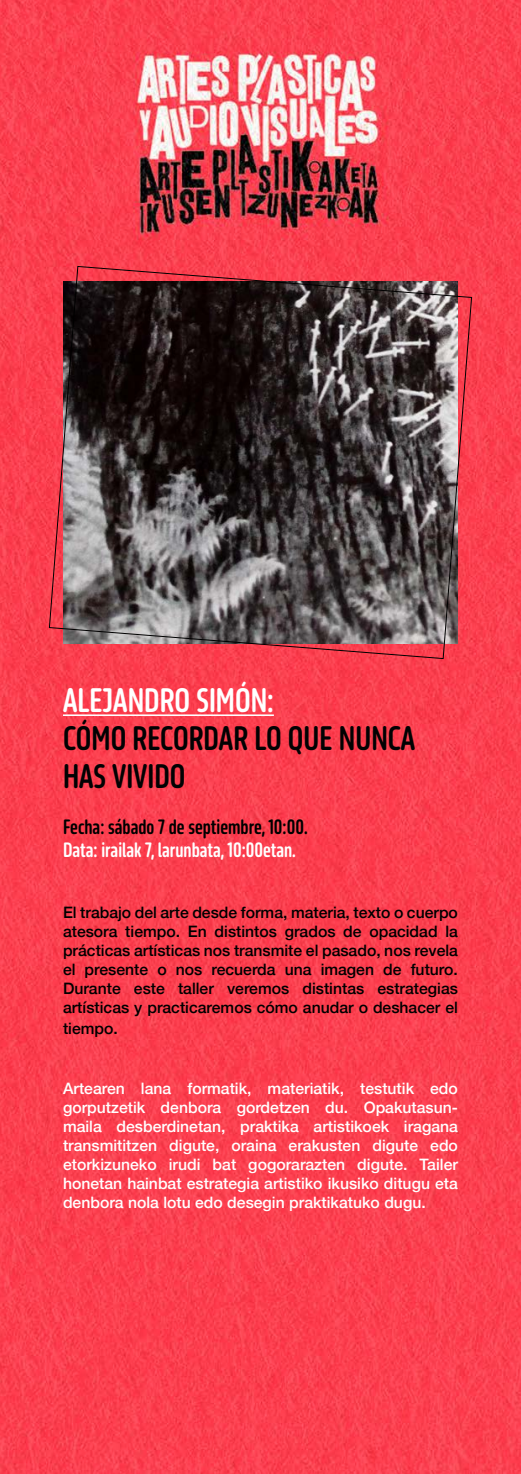
<style>
.page{position:relative;width:521px;height:1474px;background:#fff}
.page>*{position:absolute;margin:0;border:0;box-sizing:border-box;transform-origin:0 0}
.t1{font:700 31.5px/37.8px "October Compressed DL";color:#020203}
.t2{font:700 31.5px "October Compressed DL";color:#fff}
.t3{font:700 19.25px "October Compressed DL";color:#fff}
.t4{font:700 19.25px "October Compressed DL";color:#000}
.t5{font:500 15.75px/18.9px "Helvetica Neue";color:#fff;text-align:justify}
.t6{font:500 15.75px/18.9px "Helvetica Neue";color:#000;text-align:justify}
</style>
<div class="page">
<img style="left:0;top:0;width:521px;height:1473px">
<hr style="left:63px;top:714px;width:211px;height:2px;background:#fff">
<svg style="left:48px;top:265px;width:424px;height:394px;background:#624446"></svg>
<h1 class="t2" style="left:63px;top:680px;width:212px">ALEJANDRO SIMÓN:</h1>
<h1 class="t1" style="left:63px;top:719px;width:354px">CÓMO RECORDAR LO QUE NUNCA<br>HAS VIVIDO</h1>
<p class="t4" style="left:63px;top:814px;width:246px">Fecha: sábado 7 de septiembre, 10:00.</p>
<p class="t3" style="left:63px;top:837px;width:234px">Data: irailak 7, larunbata, 10:00etan.</p>
<p class="t6" style="left:63px;top:901px;width:396px">El trabajo del arte desde forma, materia, texto o cuerpo atesora tiempo. En distintos grados de opacidad la prácticas artísticas nos transmite el pasado, nos revela el presente o nos recuerda una imagen de futuro.<br>Durante este taller veremos distintas estrategias artísticas y practicaremos cómo anudar o deshacer el</p>
<p class="t6" style="left:63px;top:1017px;width:56px">tiempo.</p>
<p class="t5" style="left:63px;top:1078px;width:396px">Artearen lana formatik, materiatik, testutik edo gorputzetik denbora gordetzen du. Opakutasun&shy;maila desberdinetan, praktika artistikoek iragana transmititzen digute, oraina erakusten digute edo etorkizuneko irudi bat gogorarazten digute. Tailer honetan hainbat estrategia artistiko ikusiko ditugu eta denbora nola lotu edo desegin praktikatuko dugu.</p>
</div>
